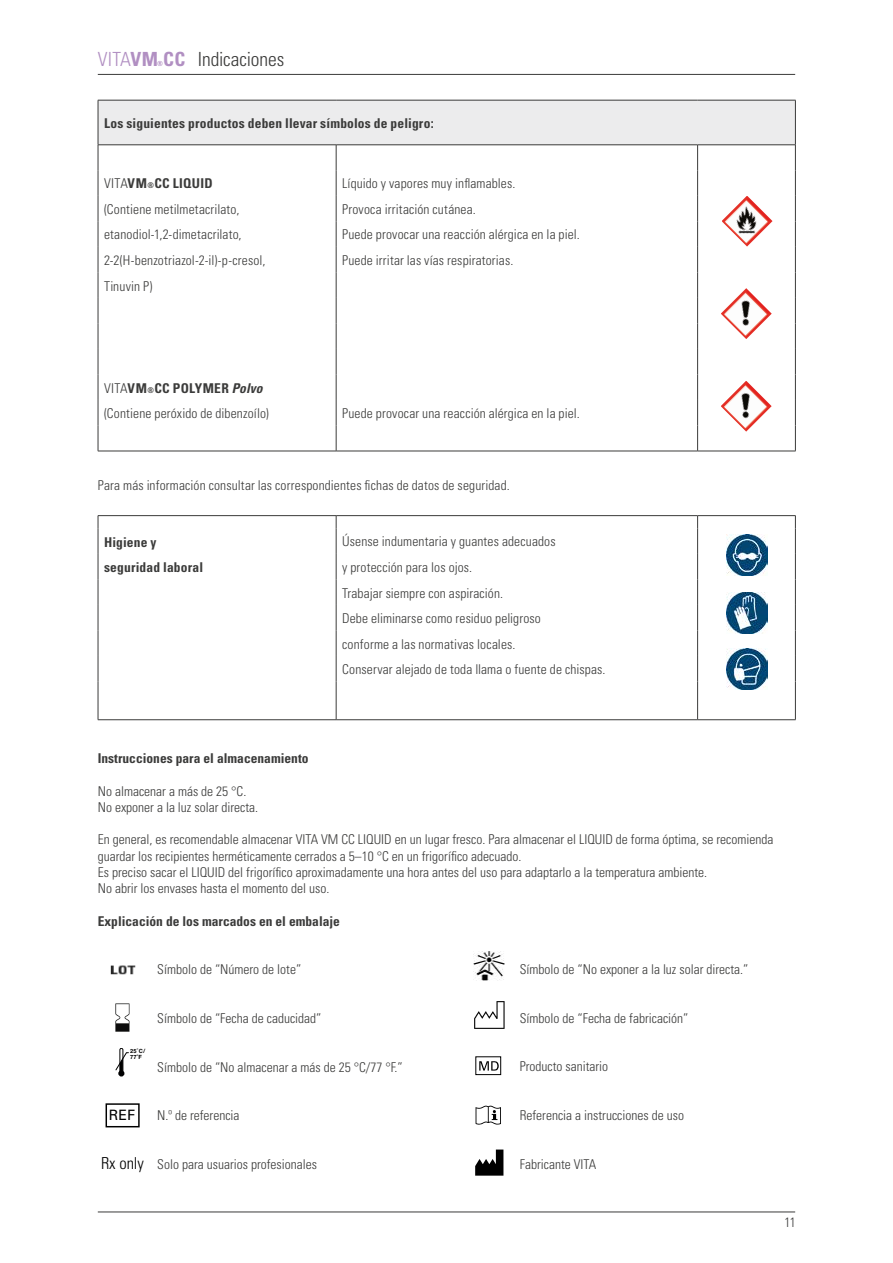
<style>
.page{position:relative;width:893px;height:1263px;background:#fff}
.page>*{position:absolute;margin:0;border:0;box-sizing:border-box;transform-origin:0 0}
.t1{font:300 condensed 19.5px "Univers LT";letter-spacing:-.005em;color:#3b3b3a}
.t2{font:300 condensed 19.5px "Univers LT";color:#b18fc2}
.t3{font:300 condensed 16.5px "Univers LT";color:#000}
.t4{font:14.25px "Univers LT Std";color:#000}
.t5{font:300 condensed 13.5px/25.5px "Univers LT";color:#3b3b3a}
.t6{font:700 condensed 13.5px "Univers LT";letter-spacing:.005em;color:#3b3b3a}
.t7{font:700 condensed 13.5px "Univers LT";letter-spacing:.03em;color:#3b3b3a}
.t8{font:700 condensed 7.05px "Univers LT";color:#b18fc2}
.t9{font:700 5.7px "Helvetica";color:#000001}
.t10{font:700 5.7px "Helvetica Neue";color:#000001}
.s1{font-weight:700}
.s2{font-weight:300}
.s3{font-size:7.8px}
.s4{font-weight:700;font-size:7.8px}
.s5{font-family:"Univers";font-weight:700;font-style:italic}
</style>
<div class="page">
<hr style="left:98px;top:74px;width:697px;height:1px;background:#3b3b3a">
<hr style="left:98px;top:1212px;width:697px;height:1px;background:#3b3b3a">
<img style="left:722px;top:196px;width:50px;height:51px">
<img style="left:727px;top:535px;width:41px;height:41px">
<img style="left:727px;top:592px;width:41px;height:41px">
<img style="left:727px;top:648px;width:41px;height:41px">
<img style="left:721px;top:288px;width:51px;height:51px">
<img style="left:721px;top:381px;width:51px;height:51px">
<img style="left:115px;top:1004px;width:15px;height:27px">
<img style="left:110px;top:965px;width:26px;height:10px">
<svg style="left:116px;top:1048px;width:13px;height:28px"></svg>
<img style="left:473px;top:951px;width:32px;height:29px">
<img style="left:474px;top:1001px;width:31px;height:28px">
<div style="left:475px;top:1056px;width:26px;height:19px;border:1px solid #000"></div>
<svg style="left:479px;top:1061px;width:20px;height:9px"></svg>
<svg style="left:475px;top:1106px;width:26px;height:19px"></svg>
<svg style="left:475px;top:1149px;width:28px;height:27px"></svg>
<div style="left:106px;top:1103px;width:34px;height:24px;border:1px solid #000"></div>
<hr style="left:98px;top:515px;width:238px;height:1px;background:#3b3b3a">
<hr style="left:336px;top:515px;width:362px;height:1px;background:#3b3b3a">
<hr style="left:698px;top:515px;width:98px;height:1px;background:#3b3b3a">
<svg style="left:98px;top:516px;width:1px;height:203px"></svg>
<hr style="left:98px;top:719px;width:238px;height:1px;background:#3b3b3a">
<svg style="left:336px;top:516px;width:1px;height:203px"></svg>
<hr style="left:336px;top:719px;width:362px;height:1px;background:#3b3b3a">
<svg style="left:697px;top:516px;width:1px;height:203px"></svg>
<svg style="left:795px;top:516px;width:1px;height:203px"></svg>
<hr style="left:698px;top:719px;width:98px;height:1px;background:#3b3b3a">
<div style="left:98px;top:100px;width:697px;height:45px;background:#ececed"></div>
<hr style="left:795px;top:100px;width:1px;height:45px;background:#3b3b3a">
<hr style="left:98px;top:100px;width:1px;height:45px;background:#3b3b3a">
<hr style="left:98px;top:100px;width:238px;height:1px;background:#3b3b3a">
<hr style="left:336px;top:100px;width:362px;height:1px;background:#3b3b3a">
<hr style="left:698px;top:100px;width:98px;height:1px;background:#3b3b3a">
<hr style="left:98px;top:145px;width:238px;height:1px;background:#3b3b3a">
<hr style="left:336px;top:145px;width:362px;height:1px;background:#3b3b3a">
<hr style="left:698px;top:145px;width:98px;height:1px;background:#3b3b3a">
<svg style="left:98px;top:145px;width:1px;height:306px"></svg>
<hr style="left:98px;top:451px;width:238px;height:1px;background:#3b3b3a">
<svg style="left:336px;top:145px;width:1px;height:306px"></svg>
<hr style="left:336px;top:451px;width:362px;height:1px;background:#3b3b3a">
<svg style="left:697px;top:145px;width:1px;height:306px"></svg>
<svg style="left:795px;top:145px;width:1px;height:306px"></svg>
<hr style="left:698px;top:451px;width:98px;height:1px;background:#3b3b3a">
<h1 class="t2" style="left:98px;top:47px;width:89px">VITA<span class="s1">VM CC</span></h1>
<p class="t8" style="left:157px;top:59px;width:7px">®</p>
<h1 class="t1" style="left:198px;top:47px;width:88px">Indicaciones</h1>
<p class="t6" style="left:104px;top:115px;width:331px">Los siguientes productos deben llevar símbolos de peligro:</p>
<p class="t7" style="left:104px;top:175px;width:110px"><span class="s2">VITA</span>VM<span class="s3">®</span>CC LIQUID</p>
<p class="t5" style="left:342px;top:171px;width:175px">Líquido y vapores muy inflamables.</p>
<p class="t5" style="left:104px;top:196px;width:137px">(Contiene metilmetacrilato,</p>
<p class="t5" style="left:342px;top:196px;width:135px">Provoca irritación cutánea.</p>
<p class="t5" style="left:104px;top:222px;width:139px">etanodiol-1,2-dimetacrilato,</p>
<p class="t5" style="left:342px;top:222px;width:239px">Puede provocar una reacción alérgica en la piel.</p>
<p class="t5" style="left:104px;top:247px;width:163px">2-2(H-benzotriazol-2-il)-p-cresol,</p>
<p class="t5" style="left:342px;top:247px;width:173px">Puede irritar las vías respiratorias.</p>
<p class="t5" style="left:104px;top:273px;width:50px">Tinuvin P)</p>
<p class="t5" style="left:104px;top:375px;width:166px">VITA<span class="s1">VM</span><span class="s4">®</span><span class="s1">CC POLYMER</span> <span class="s5">Polvo </span>(Contiene peróxido de dibenzoílo)</p>
<p class="t5" style="left:342px;top:401px;width:239px">Puede provocar una reacción alérgica en la piel.</p>
<p class="t5" style="left:98px;top:472px;width:413px">Para más información consultar las correspondientes fichas de datos de seguridad.</p>
<p class="t6" style="left:104px;top:533px;width:54px">Higiene y</p>
<p class="t5" style="left:342px;top:529px;width:215px">Úsense indumentaria y guantes adecuados</p>
<p class="t6" style="left:104px;top:559px;width:101px">seguridad laboral</p>
<p class="t5" style="left:342px;top:554px;width:265px">y protección para los ojos.<br>Trabajar siempre con aspiración.<br>Debe eliminarse como residuo peligroso<br>conforme a las normativas locales.<br>Conservar alejado de toda llama o fuente de chispas.</p>
<p class="t6" style="left:98px;top:750px;width:212px">Instrucciones para el almacenamiento</p>
<p class="t5" style="left:98px;top:783px;width:162px;line-height:16.2px">No almacenar a más de 25 °C.<br>No exponer a la luz solar directa.</p>
<p class="t5" style="left:98px;top:831px;width:677px;line-height:16.2px">En general, es recomendable almacenar VITA VM CC LIQUID en un lugar fresco. Para almacenar el LIQUID de forma óptima, se recomienda guardar los recipientes herméticamente cerrados a 5–10 °C en un frigorífico adecuado.<br>Es preciso sacar el LIQUID del frigorífico aproximadamente una hora antes del uso para adaptarlo a la temperatura ambiente.<br>No abrir los envases hasta el momento del uso.</p>
<p class="t6" style="left:98px;top:913px;width:244px">Explicación de los marcados en el embalaje</p>
<p class="t5" style="left:157px;top:957px;width:145px">Símbolo de “Número de lote”</p>
<p class="t5" style="left:157px;top:1005px;width:166px">Símbolo de “Fecha de caducidad”</p>
<p class="t5" style="left:157px;top:1054px;width:247px">Símbolo de “No almacenar a más de 25 °C/77 °F.”</p>
<p class="t5" style="left:157px;top:1102px;width:84px">N.º de referencia</p>
<p class="t5" style="left:157px;top:1151px;width:161px">Solo para usuarios profesionales</p>
<p class="t5" style="left:520px;top:957px;width:230px">Símbolo de “No exponer a la luz solar directa.”</p>
<p class="t5" style="left:520px;top:1005px;width:170px">Símbolo de “Fecha de fabricación”</p>
<p class="t5" style="left:520px;top:1054px;width:90px">Producto sanitario</p>
<p class="t5" style="left:520px;top:1102px;width:166px">Referencia a instrucciones de uso</p>
<p class="t5" style="left:520px;top:1151px;width:78px">Fabricante VITA</p>
<p class="t9" style="left:130px;top:1046px;width:16px">25˚C/</p>
<p class="t10" style="left:130px;top:1052px;width:13px">77˚F</p>
<p class="t4" style="left:109px;top:1107px;width:28px">REF</p>
<p class="t3" style="left:101px;top:1153px;width:45px">Rx only</p>
<p class="t5" style="left:785px;top:1209px;width:13px">11</p>
</div>
